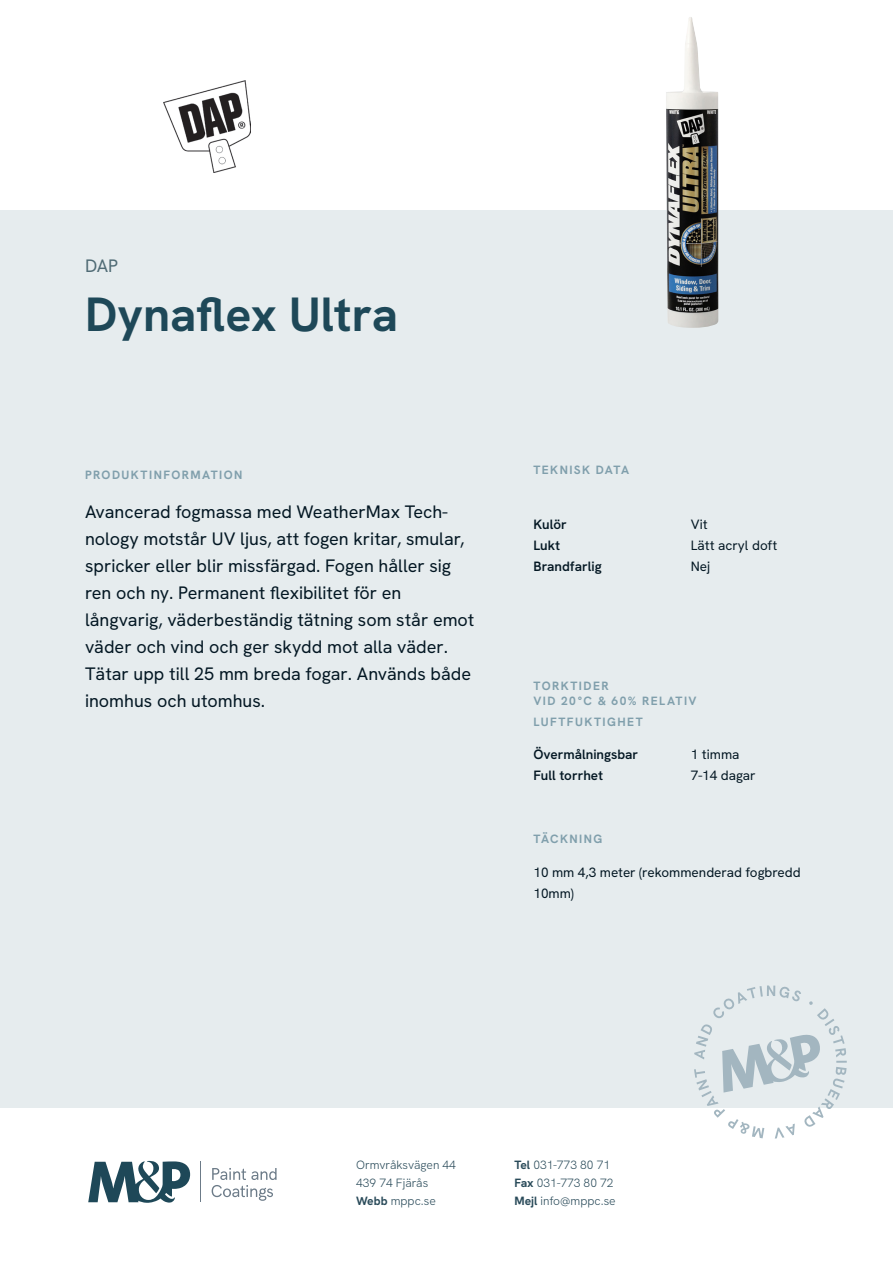
<style>
.page{position:relative;width:893px;height:1263px;background:#fff}
.page>*{position:absolute;margin:0;border:0;box-sizing:border-box;transform-origin:0 0}
.Huvudrubrik{font:700 48px "HK Grotesk";color:#1e4858}
.t1{font:18px/27px "HK Grotesk";color:#031723}
.Varumärke{font:18px "HK Grotesk";color:#506b75}
.Brödtext{font:13.5px/21px "HK Grotesk";color:#031723}
.Brödtext-2{font:600 13.5px "HK Grotesk";color:#031723}
.t2{font:300 12px/18px "HK Grotesk";color:#294a59}
.Överskrift{font:700 12px/14.4px "HK Grotesk";letter-spacing:.12em;color:#809fac}
.s1{font-weight:700}
</style>
<div class="page">
<svg style="left:88px;top:1161px;width:102px;height:42px"></svg>
<svg style="left:212px;top:1168px;width:65px;height:33px"></svg>
<hr style="left:200px;top:1161px;width:1px;height:41px;background:#6c7b88">
<div style="left:0;top:210px;width:893px;height:898px;background:#e6ecee"></div>
<svg style="left:694px;top:985px;width:153px;height:153px"></svg>
<img style="left:164px;top:81px;width:86px;height:91px">
<img style="left:666px;top:17px;width:52px;height:311px">
<p class="Varumärke" style="left:85px;top:254px;width:35px">DAP</p>
<p class="Huvudrubrik" style="left:85px;top:283px;width:314px">Dynaflex Ultra</p>
<p class="Överskrift" style="left:85px;top:467px;width:159px">PRODUKTINFORMATION</p>
<p class="t1" style="left:85px;top:498px;width:381px">Avancerad fogmassa med WeatherMax Tech&shy;nology motstår UV ljus, att fogen kritar, smular, spricker eller blir missfärgad. Fogen håller sig</p>
<p class="t1" style="left:85px;top:579px;width:318px">ren och ny. Permanent flexibilitet för en</p>
<p class="t1" style="left:85px;top:606px;width:391px">långvarig, väderbeständig tätning som står emot väder och vind och ger skydd mot alla väder.<br>Tätar upp till 25 mm breda fogar. Används både inomhus och utomhus.</p>
<p class="Överskrift" style="left:533px;top:462px;width:97px">TEKNISK DATA</p>
<p class="Brödtext-2" style="left:533px;top:515px;width:35px">Kulör</p>
<p class="Brödtext" style="left:691px;top:513px;width:18px">Vit</p>
<p class="Brödtext-2" style="left:533px;top:536px;width:28px">Lukt</p>
<p class="Brödtext" style="left:691px;top:534px;width:88px">Lätt acryl doft</p>
<p class="Brödtext-2" style="left:533px;top:557px;width:70px">Brandfarlig</p>
<p class="Brödtext" style="left:691px;top:555px;width:21px">Nej</p>
<p class="Överskrift" style="left:533px;top:679px;width:165px">TORKTIDER<br>VID 20°C &amp; 60% RELATIV</p>
<p class="Överskrift" style="left:533px;top:714px;width:111px">LUFTFUKTIGHET</p>
<p class="Brödtext-2" style="left:533px;top:746px;width:106px">Övermålningsbar</p>
<p class="Brödtext" style="left:691px;top:744px;width:50px">1 timma</p>
<p class="Brödtext-2" style="left:533px;top:767px;width:71px">Full torrhet</p>
<p class="Brödtext" style="left:691px;top:765px;width:66px">7-14 dagar</p>
<p class="Överskrift" style="left:533px;top:831px;width:70px">TÄCKNING</p>
<p class="Brödtext" style="left:533px;top:861px;width:269px">10 mm 4,3 meter (rekommenderad fogbredd<br>10mm)</p>
<p class="t2" style="left:356px;top:1155px;width:101px">Ormvråksvägen 44<br>439 74 Fjärås<br><span class="s1">Webb</span> mppc.se</p>
<p class="t2" style="left:514px;top:1155px;width:103px"><span class="s1">Tel</span> 031-773 80 71<br><span class="s1">Fax</span> 031-773 80 72<br><span class="s1">Mejl</span> info@mppc.se</p>
</div>
